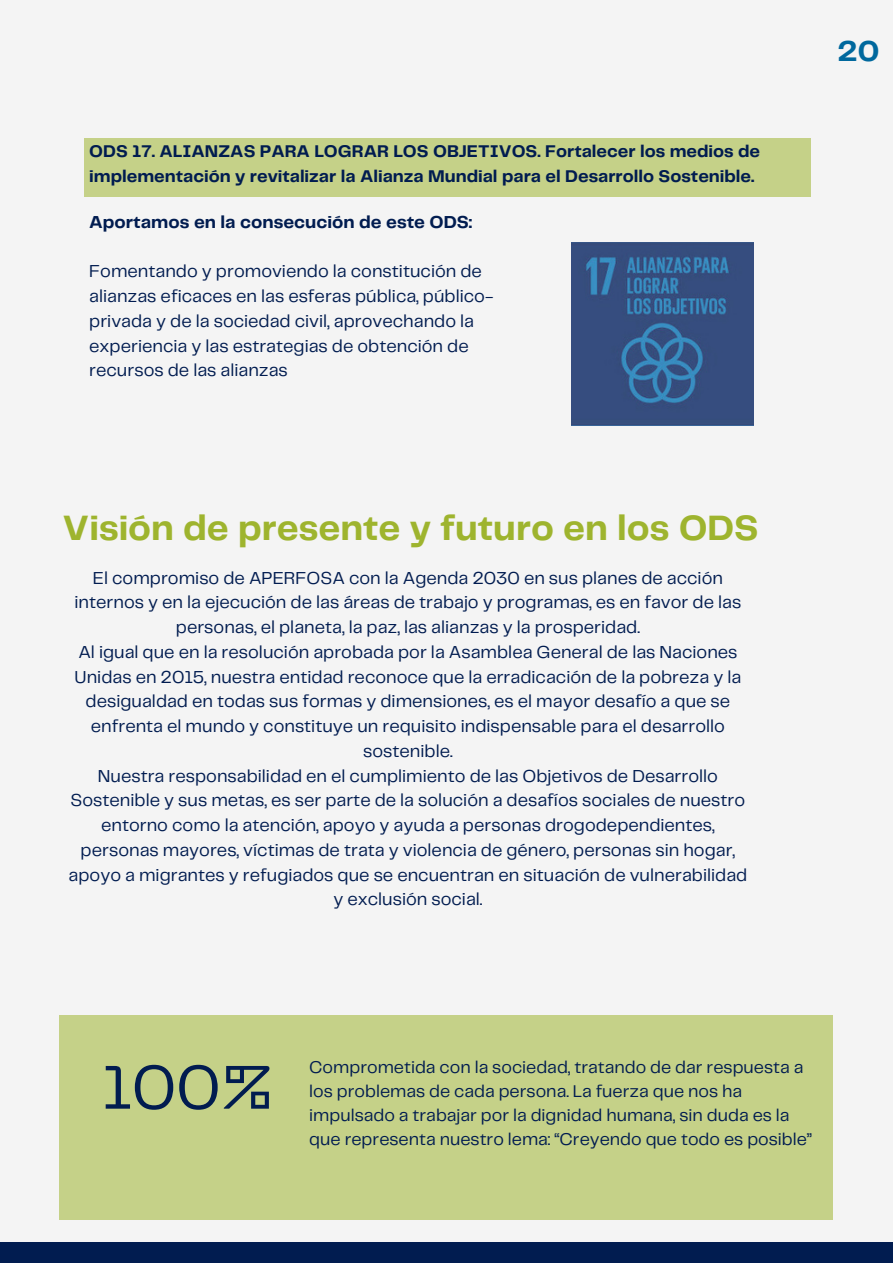
<style>
.page{position:relative;width:893px;height:1264px;background:#fff}
.page>*{position:absolute;margin:0;border:0;box-sizing:border-box;transform-origin:0 0}
.t1{font:64.2px "Telegraf";color:#011c50}
.t2{font:700 36.6px "Telegraf";color:#9eb42e}
.t3{font:700 30px "Telegraf";color:#00689d}
.t4{font:18px/24.8px "Telegraf";color:#011c50;text-align:center}
.t5{font:700 18px "Telegraf";color:#011c50}
.t6{font:17.7px/24.2px "Telegraf";color:#011c50}
.t7{font:700 17.55px/24.3px "Telegraf";color:#011c50}
</style>
<div class="page">
<div style="left:0;top:0;width:892px;height:1262px;background:#f4f4f4"></div>
<div style="left:59px;top:1014px;width:773px;height:205px;background:#c5d188"></div>
<div style="left:0;top:1242px;width:892px;height:20px;background:#011c50"></div>
<div style="left:85px;top:138px;width:726px;height:59px;background:#c5d188"></div>
<img style="left:571px;top:243px;width:182px;height:182px">
<p class="t7" style="left:89px;top:140px;width:672px">ODS 17. ALIANZAS PARA LOGRAR LOS OBJETIVOS. Fortalecer los medios de implementación y revitalizar la Alianza Mundial para el Desarrollo Sostenible.</p>
<p class="t5" style="left:89px;top:214px;width:384px">Aportamos en la consecución de este ODS:</p>
<p class="t4" style="left:89px;top:260px;width:405px;text-align:left">Fomentando y promoviendo la constitución de alianzas eficaces en las esferas pública, público&shy;privada y de la sociedad civil, aprovechando la experiencia y las estrategias de obtención de recursos de las alianzas</p>
<p class="t2" style="left:63px;top:512px;width:697px">Visión de presente y futuro en los ODS</p>
<p class="t4" style="left:75px;top:566px;width:668px">El compromiso de APERFOSA con la Agenda 2030 en sus planes de acción internos y en la ejecución de las áreas de trabajo y programas, es en favor de las personas, el planeta, la paz, las alianzas y la prosperidad.</p>
<p class="t4" style="left:75px;top:640px;width:668px">Al igual que en la resolución aprobada por la Asamblea General de las Naciones Unidas en 2015, nuestra entidad reconoce que la erradicación de la pobreza y la desigualdad en todas sus formas y dimensiones, es el mayor desafío a que se enfrenta el mundo y constituye un requisito indispensable para el desarrollo sostenible.</p>
<p class="t4" style="left:69px;top:764px;width:680px">Nuestra responsabilidad en el cumplimiento de las Objetivos de Desarrollo Sostenible y sus metas, es ser parte de la solución a desafíos sociales de nuestro entorno como la atención, apoyo y ayuda a personas drogodependientes, personas mayores, víctimas de trata y violencia de género, personas sin hogar, apoyo a migrantes y refugiados que se encuentran en situación de vulnerabilidad y exclusión social.</p>
<p class="t3" style="left:837px;top:38px;width:44px">20</p>
<p class="t1" style="left:102px;top:1059px;width:172px">100%</p>
<p class="t6" style="left:309px;top:1056px;width:504px">Comprometida con la sociedad, tratando de dar respuesta a los problemas de cada persona. La fuerza que nos ha impulsado a trabajar por la dignidad humana, sin duda es la que representa nuestro lema: “Creyendo que todo es posible”</p>
</div>
